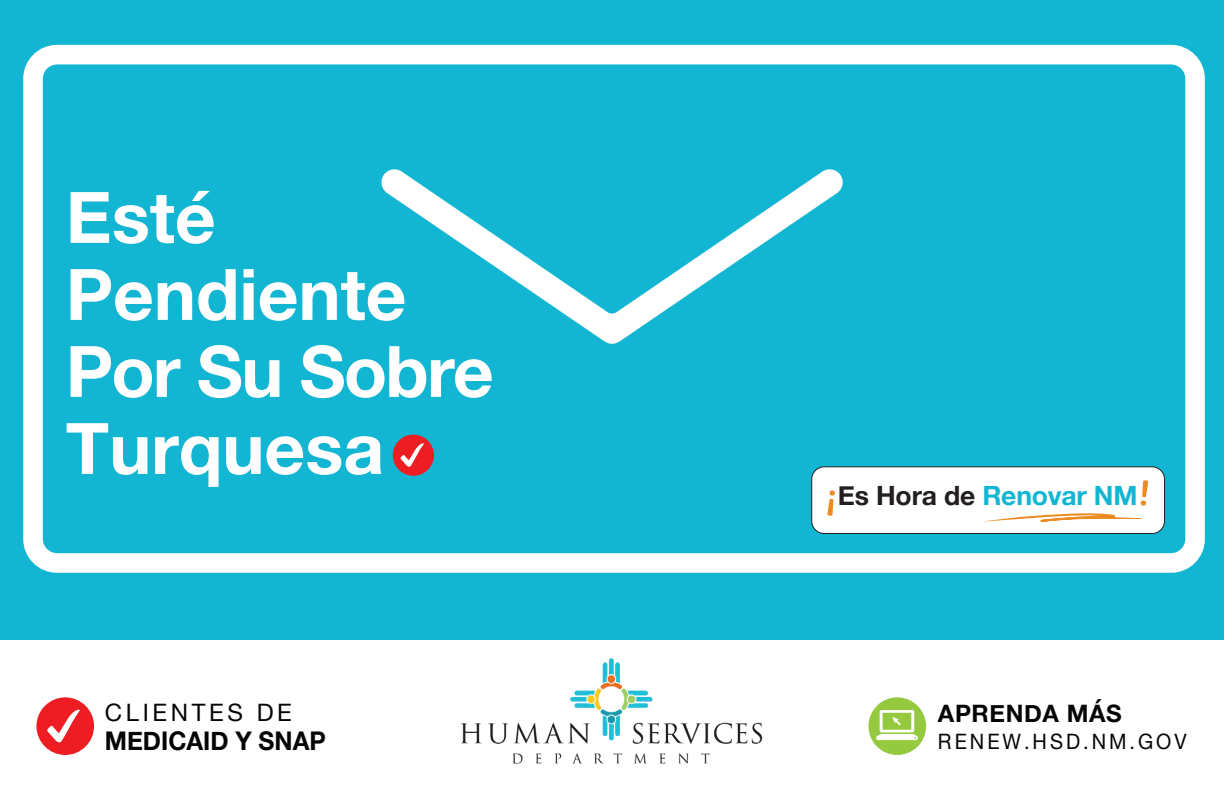
<style>
.page{position:relative;width:1224px;height:792px;background:#fff}
.page>*{position:absolute;margin:0;border:0;box-sizing:border-box;transform-origin:0 0}
.t1{font:700 71.1px/77px "Helvetica Neue LT Pro";color:#fff}
.t2{font:700 26.5px "Helvetica Neue";letter-spacing:-.005em;color:#12b6d2}
.t3{font:700 25.7px "Helvetica Neue";color:#050604;scale:.95 1}
.t4{font:24px "Helvetica Neue";letter-spacing:.15em;color:#050604}
.t5{font:700 24px "Helvetica Neue";letter-spacing:.025em;color:#050604}
.t6{font:21.2px "Helvetica Neue";letter-spacing:.15em;color:#050604;scale:.94 1}
.s1{color:#231f20}
</style>
<div class="page">
<div style="left:0;top:0;width:1224px;height:639px;background:#12b6d2"></div>
<div style="left:393px;top:435px;width:41px;height:41px;background:#ee1d23;border-radius:50%"></div>
<svg style="left:400px;top:443px;width:24px;height:24px"></svg>
<div style="left:23px;top:45px;width:1182px;height:528px;border:20px solid #fff;border-radius:24px"></div>
<svg style="left:381px;top:169px;width:462px;height:175px"></svg>
<div style="left:812px;top:467px;width:353px;height:66px;background:#fff;border-radius:12px"></div>
<div style="left:811px;top:467px;width:354px;height:67px;border:1px solid #231f20;border-radius:12px"></div>
<div style="left:36px;top:697px;width:58px;height:58px;background:#ee1d23;border-radius:50%"></div>
<svg style="left:47px;top:709px;width:33px;height:34px"></svg>
<div style="left:868px;top:697px;width:58px;height:58px;background:#94c940;border-radius:50%"></div>
<svg style="left:876px;top:710px;width:42px;height:30px"></svg>
<svg style="left:827px;top:490px;width:8px;height:26px"></svg>
<svg style="left:982px;top:513px;width:159px;height:9px"></svg>
<svg style="left:1141px;top:480px;width:7px;height:26px"></svg>
<img style="left:460px;top:657px;width:303px;height:107px">
<p class="t1" style="left:66px;top:177px;width:430px">Esté<br>Pendiente<br>Por Su Sobre<br>Turquesa</p>
<p class="t4" style="left:105px;top:695px;width:189px">CLIENTES DE</p>
<p class="t3" style="left:105px;top:721px;width:234px">MEDICAID Y SNAP</p>
<p class="t2" style="left:838px;top:475px;width:301px"><span class="s1">Es Hora de</span> Renovar NM</p>
<p class="t5" style="left:938px;top:694px;width:185px">APRENDA MÁS</p>
<p class="t6" style="left:938px;top:726px;width:266px">RENEW.HSD.NM.GOV</p>
</div>
